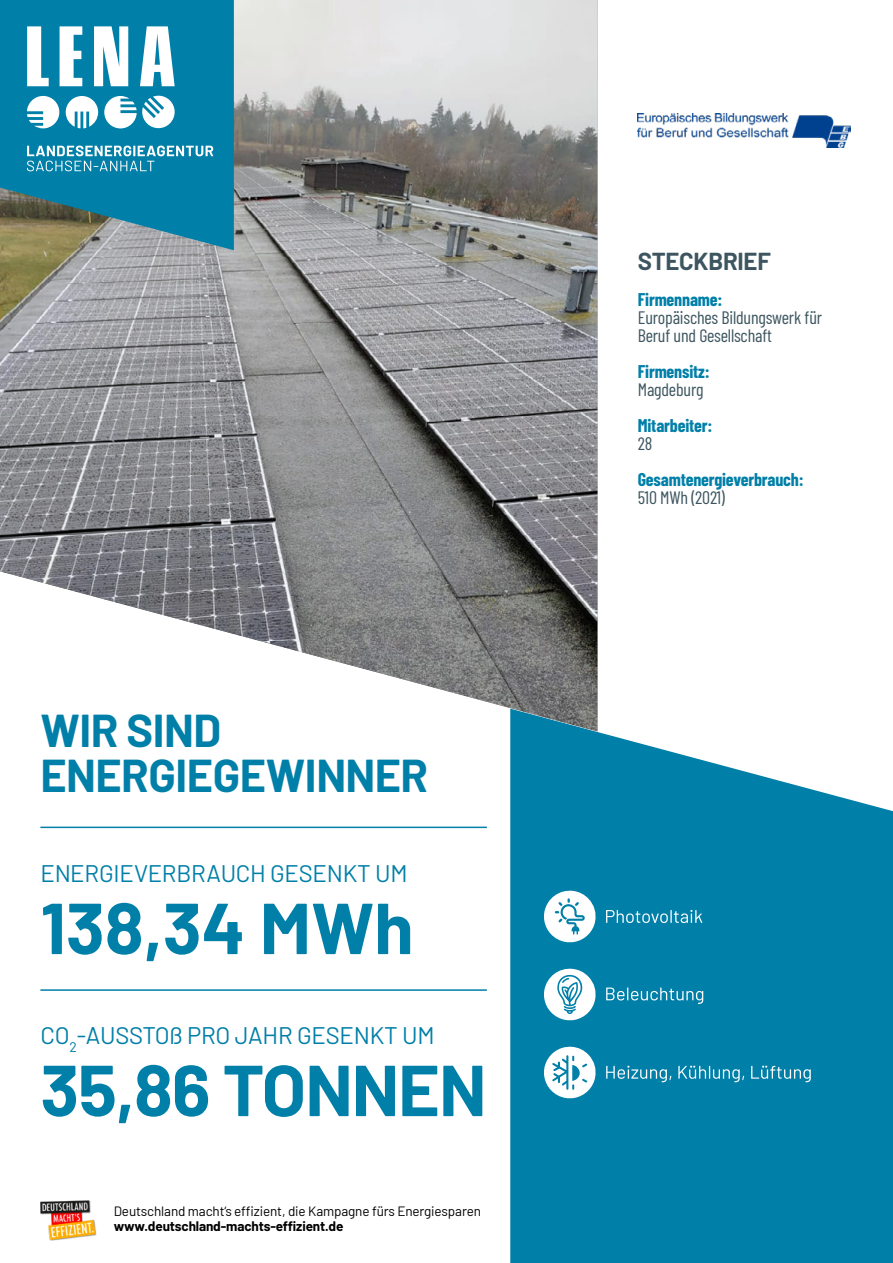
<style>
.page{position:relative;width:893px;height:1263px;background:#fff}
.page>*{position:absolute;margin:0;border:0;box-sizing:border-box;transform-origin:0 0}
.t1{font:700 72px "Barlow";letter-spacing:-.015em;color:#007fa8}
.t2{font:700 45px/45px "Barlow";letter-spacing:-.01em;color:#007fa8}
.t3{font:24px "Barlow";letter-spacing:-.01em;color:#007fa8}
.t4{font:700 24px "Barlow";letter-spacing:-.01em;color:#3d5560}
.t5{font:18px/18px "Barlow Condensed";letter-spacing:-.01em;color:#3d5560}
.t6{font:700 18px "Barlow Condensed";letter-spacing:-.01em;color:#007fa8}
.t7{font:13.5px "Barlow";letter-spacing:-.01em;color:#000}
.t8{font:700 13.5px "Barlow";letter-spacing:-.01em;color:#000}
</style>
<div class="page">
<svg style="left:510px;top:709px;width:383px;height:554px;background:#188bb0"></svg>
<img style="left:0;top:0;width:597px;height:731px">
<hr style="left:40px;top:827px;width:447px;height:1px;background:#007fa8">
<svg style="left:0;top:0;width:234px;height:250px;background:#18809e"></svg>
<svg style="left:27px;top:146px;width:186px;height:25px;background:#44a1bf"></svg>
<svg style="left:27px;top:26px;width:22px;height:60px"></svg>
<svg style="left:60px;top:26px;width:22px;height:60px"></svg>
<svg style="left:94px;top:26px;width:34px;height:60px"></svg>
<svg style="left:140px;top:26px;width:35px;height:60px"></svg>
<svg style="left:27px;top:96px;width:32px;height:32px"></svg>
<svg style="left:104px;top:96px;width:71px;height:32px"></svg>
<svg style="left:66px;top:96px;width:32px;height:32px"></svg>
<img style="left:40px;top:1200px;width:56px;height:41px">
<svg style="left:544px;top:889px;width:53px;height:53px"></svg>
<svg style="left:606px;top:910px;width:96px;height:13px"></svg>
<svg style="left:544px;top:968px;width:53px;height:52px"></svg>
<svg style="left:606px;top:987px;width:97px;height:17px;background:#3398b9"></svg>
<svg style="left:544px;top:1046px;width:53px;height:52px"></svg>
<svg style="left:606px;top:1066px;width:65px;height:16px"></svg>
<svg style="left:678px;top:1066px;width:66px;height:16px"></svg>
<svg style="left:751px;top:1066px;width:60px;height:16px"></svg>
<img style="left:638px;top:114px;width:212px;height:34px">
<hr style="left:40px;top:989px;width:447px;height:2px;background:#007fa8">
<h2 class="t2" style="left:40px;top:705px;width:389px">WIR SIND<br>ENERGIEGEWINNER</h2>
<h3 class="t3" style="left:40px;top:856px;width:369px">ENERGIEVERBRAUCH GESENKT UM</h3>
<h1 class="t1" style="left:40px;top:875px;width:375px">138,34 MWh</h1>
<h3 class="t3" style="left:40px;top:1018px;width:396px">CO<sub>2</sub>-AUSSTOß PRO JAHR GESENKT UM</h3>
<h1 class="t1" style="left:40px;top:1037px;width:448px">35,86 TONNEN</h1>
<p class="t7" style="left:114px;top:1202px;width:369px">Deutschland macht‘s effizient, die Kampagne fürs Energiesparen</p>
<p class="t8" style="left:114px;top:1216px;width:231px">www.deutschland-machts-effizient.de</p>
<h3 class="t4" style="left:638px;top:244px;width:134px">STECKBRIEF</h3>
<p class="t6" style="left:638px;top:287px;width:86px">Firmenname:</p>
<p class="t5" style="left:638px;top:307px;width:186px">Europäisches Bildungswerk für<br>Beruf und Gesellschaft</p>
<p class="t6" style="left:638px;top:359px;width:73px">Firmensitz:</p>
<p class="t5" style="left:638px;top:379px;width:67px">Magdeburg</p>
<p class="t6" style="left:638px;top:413px;width:76px">Mitarbeiter:</p>
<p class="t5" style="left:638px;top:433px;width:16px">28</p>
<p class="t6" style="left:638px;top:467px;width:167px">Gesamtenergieverbrauch:</p>
<p class="t5" style="left:638px;top:487px;width:89px">510 MWh (2021)</p>
</div>
